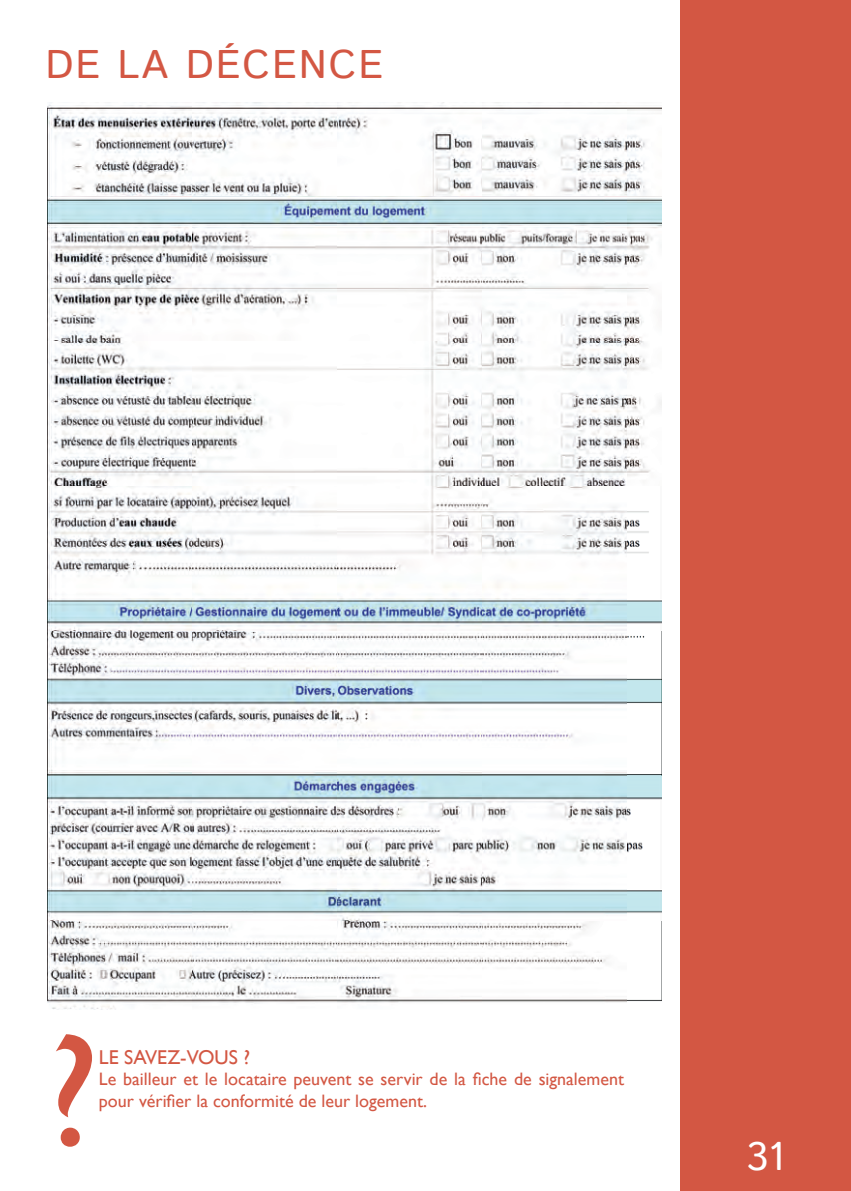
<style>
.page{position:relative;width:851px;height:1191px;background:#fff}
.page>*{position:absolute;margin:0;border:0;box-sizing:border-box;transform-origin:0 0}
.t1{font:160.8px "Gill Sans";color:#d35743}
.t2{font:40px "Istok";letter-spacing:.05em;color:#d35743}
.t3{font:40px "Istok";color:#fff}
.t4{font:20px "Gill Sans";color:#d35743}
.t5{font:18px/21.6px "Gill Sans";color:#d35743}
</style>
<div class="page">
<div style="left:680px;top:0;width:170px;height:1191px;background:#d35743"></div>
<img style="left:47px;top:102px;width:614px;height:907px">
<h2 class="t2" style="left:45px;top:37px;width:339px">DE LA DÉCENCE</h2>
<h1 class="t1" style="left:45px;top:996px;width:55px">?</h1>
<p class="t4" style="left:99px;top:1045px;width:153px">LE SAVEZ-VOUS ?</p>
<p class="t5" style="left:99px;top:1068px;width:526px">Le bailleur et le locataire peuvent se servir de la fiche de signalement pour vérifier la conformité de leur logement.</p>
<h2 class="t3" style="left:746px;top:1130px;width:39px">31</h2>
</div>
